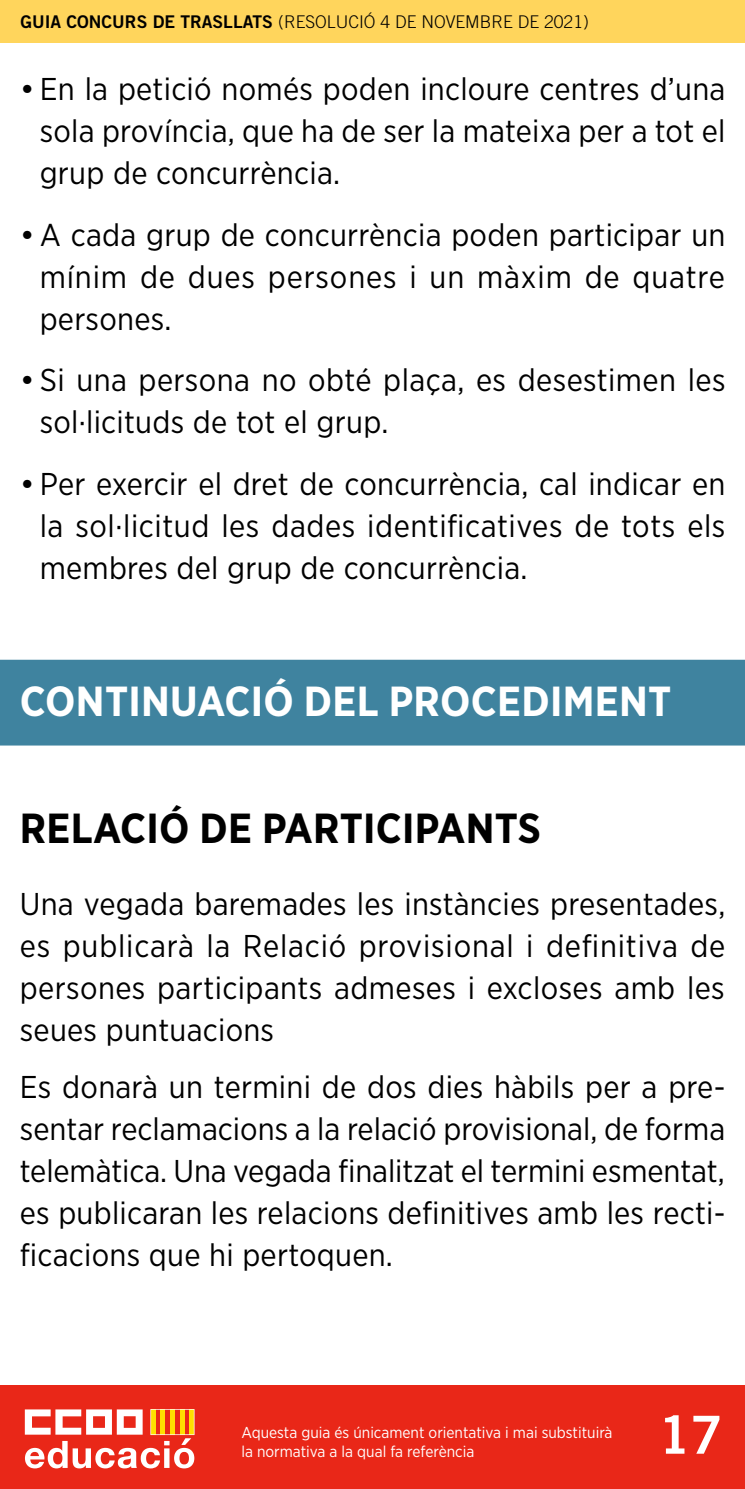
<style>
.page{position:relative;width:745px;height:1489px;background:#fff}
.page>*{position:absolute;margin:0;border:0;box-sizing:border-box;transform-origin:0 0}
.t1{font:52.5px "Trade Gothic LT Std Bd 2";color:#fff}
.t2{font:700 42px "Gotham Narrow";letter-spacing:.005em;color:#fff}
.t3{font:700 42px "Gotham Narrow";letter-spacing:.005em;color:#000}
.t4{font:31.5px/42px "Gotham Narrow";letter-spacing:.01em;color:#000;text-align:justify}
.t5{font:300 17.5px "Trade Gothic LT Std";color:#000}
.t6{font:15.75px/18.9px "Gotham Narrow";color:#fff}
.s1{font-family:"Trade Gothic LT Std Bd 2";font-weight:400}
.s2{font-family:"Gotham"}
</style>
<div class="page">
<div style="left:0;top:1385px;width:744px;height:103px;background:#e92718"></div>
<div style="left:0;top:0;width:744px;height:42px;background:#ffd55c"></div>
<svg style="left:25px;top:1409px;width:169px;height:59px"></svg>
<div style="left:0;top:659px;width:744px;height:86px;background:#3f839f"></div>
<p class="t5" style="left:20px;top:11px;width:569px"><span class="s1">GUIA CONCURS DE TRASLLATS</span> (RESOLUCIÓ 4 DE NOVEMBR E DE 2021)</p>
<p class="t4" style="left:40px;top:67px;width:686px;text-indent:-20px"><span class="s2">•</span> En la petició només poden incloure centres d’una sola província, que ha de ser la mateixa per a tot el grup de concurrència.</p>
<p class="t4" style="left:40px;top:213px;width:686px;text-indent:-20px"><span class="s2">•</span>A cada grup de concurrència poden participar un mínim de dues persones i un màxim de quatre persones.</p>
<p class="t4" style="left:40px;top:359px;width:686px;text-indent:-20px"><span class="s2">•</span> Si una persona no obté plaça, es desestimen les sol·licituds de tot el grup.</p>
<p class="t4" style="left:40px;top:462px;width:686px;text-indent:-20px"><span class="s2">•</span> Per exercir el dret de concurrència, cal indicar en la sol·licitud les dades identificatives de tots els membres del grup de concurrència.</p>
<h2 class="t2" style="left:20px;top:674px;width:652px">CONTINUACIÓ DEL PROCEDIMENT</h2>
<h2 class="t3" style="left:20px;top:801px;width:522px">RELACIÓ DE PARTICIPANTS</h2>
<p class="t4" style="left:20px;top:881px;width:706px">Una vegada baremades les instàncies presentades, es publicarà la Relació provisional i definitiva de persones participants admeses i excloses amb les seues puntuacions</p>
<p class="t4" style="left:20px;top:1064px;width:706px">Es donarà un termini de dos dies hàbils per a pre&shy;sentar reclamacions a la relació provisional, de forma telemàtica. Una vegada finalitzat el termini esmentat, es publicaran les relacions definitives amb les recti&shy;ficacions que hi pertoquen.</p>
<p class="t6" style="left:241px;top:1422px;width:372px">Aquesta guia és únicament orientativa i mai substituirà la normativa a la qual fa referència</p>
<h1 class="t1" style="left:657px;top:1402px;width:66px">17</h1>
</div>
